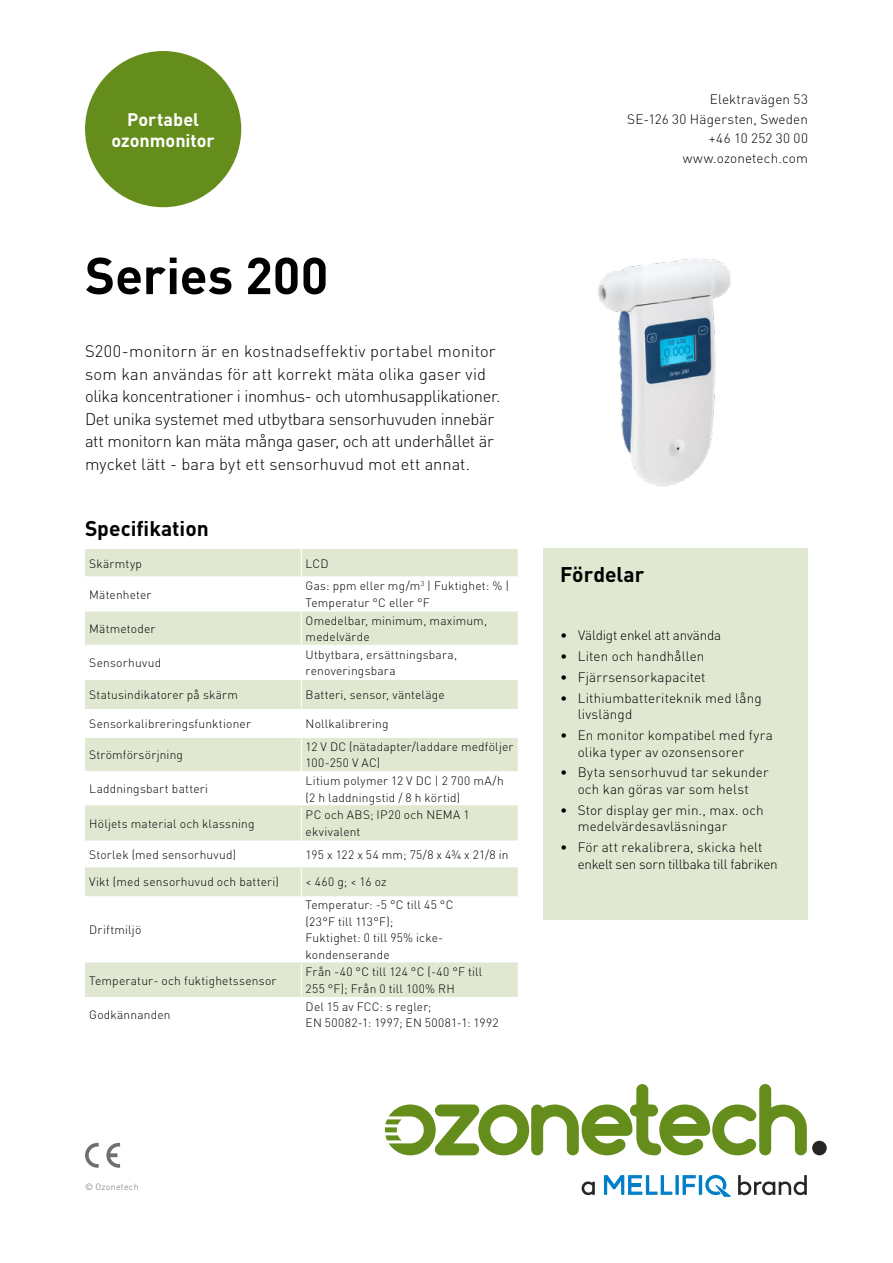
<style>
.page{position:relative;width:893px;height:1263px;background:#fff}
.page>*{position:absolute;margin:0;border:0;box-sizing:border-box;transform-origin:0 0}
.t1{font:700 51px "DINOT";color:#000}
.t2{font:700 21px "DINOT";color:#000}
.t3{font:700 18px/21px "DINOT";color:#fff;text-align:center}
.t4{font:300 16.5px/22.5px "DINOT";letter-spacing:-.01em;color:#000}
.t5{font:300 13.5px/16.5px "DINOT";letter-spacing:.01em;color:#000}
.t6{font:300 13.5px "DINOT";letter-spacing:-.015em;color:#000}
.t7{font:300 12px/16.5px "DINOT";letter-spacing:.015em;color:#000}
.t8{font:300 9px "DINOT";letter-spacing:.025em;color:#706f6f}
</style>
<div class="page">
<div style="left:85px;top:51px;width:156px;height:156px;background:#658d1b;border-radius:50%"></div>
<div style="left:812px;top:1141px;width:15px;height:14px;background:#262626;border-radius:50%"></div>
<svg style="left:385px;top:1084px;width:422px;height:71px"></svg>
<svg style="left:582px;top:1181px;width:13px;height:14px"></svg>
<svg style="left:738px;top:1175px;width:69px;height:20px"></svg>
<svg style="left:604px;top:1175px;width:127px;height:22px"></svg>
<svg style="left:85px;top:1143px;width:14px;height:25px"></svg>
<svg style="left:106px;top:1143px;width:14px;height:25px"></svg>
<img style="left:598px;top:258px;width:133px;height:228px">
<div style="left:85px;top:549px;width:433px;height:28px;background:#e0e8d1"></div>
<svg style="left:85px;top:806px;width:433px;height:191px;fill:#e0e8d1"></svg>
<svg style="left:85px;top:612px;width:433px;height:159px;fill:#e0e8d1"></svg>
<svg style="left:301px;top:549px;width:1px;height:28px"></svg>
<hr style="left:301px;top:611px;width:1px;height:34px;background:#fff">
<hr style="left:85px;top:645px;width:216px;height:1px;background:#fff">
<hr style="left:301px;top:645px;width:217px;height:1px;background:#fff">
<hr style="left:301px;top:645px;width:1px;height:34px;background:#fff">
<hr style="left:85px;top:679px;width:216px;height:1px;background:#fff">
<hr style="left:301px;top:679px;width:217px;height:1px;background:#fff">
<hr style="left:85px;top:709px;width:216px;height:1px;background:#fff">
<hr style="left:301px;top:709px;width:217px;height:1px;background:#fff">
<svg style="left:301px;top:680px;width:1px;height:57px"></svg>
<hr style="left:85px;top:737px;width:216px;height:1px;background:#fff">
<hr style="left:301px;top:737px;width:217px;height:1px;background:#fff">
<hr style="left:301px;top:738px;width:1px;height:33px;background:#fff">
<hr style="left:301px;top:806px;width:1px;height:34px;background:#fff">
<svg style="left:301px;top:841px;width:1px;height:54px"></svg>
<hr style="left:301px;top:896px;width:1px;height:66px;background:#fff">
<hr style="left:301px;top:963px;width:1px;height:34px;background:#fff">
<hr style="left:85px;top:805px;width:216px;height:1px;background:#e0e8d1">
<hr style="left:301px;top:805px;width:217px;height:1px;background:#e0e8d1">
<hr style="left:85px;top:840px;width:216px;height:1px;background:#e0e8d1">
<hr style="left:301px;top:840px;width:217px;height:1px;background:#e0e8d1">
<hr style="left:85px;top:867px;width:216px;height:1px;background:#e0e8d1">
<hr style="left:301px;top:867px;width:217px;height:1px;background:#e0e8d1">
<hr style="left:85px;top:895px;width:216px;height:1px;background:#e0e8d1">
<hr style="left:301px;top:895px;width:217px;height:1px;background:#e0e8d1">
<hr style="left:85px;top:962px;width:216px;height:1px;background:#e0e8d1">
<hr style="left:301px;top:962px;width:217px;height:1px;background:#e0e8d1">
<div style="left:543px;top:549px;width:265px;height:370px;background:#e0e8d1"></div>
<h3 class="t3" style="left:112px;top:108px;width:105px">Portabel ozonmonitor</h3>
<h1 class="t1" style="left:85px;top:242px;width:245px">Series 200</h1>
<p class="t4" style="left:85px;top:340px;width:417px">S200-monitorn är en kostnadseffektiv portabel monitor som kan användas för att korrekt mäta olika gaser vid olika koncentrationer i inomhus- och utomhusapplikationer.<br>Det unika systemet med utbytbara sensorhuvuden innebär att monitorn kan mäta många gaser, och att underhållet är mycket lätt - bara byt ett sensorhuvud mot ett annat.</p>
<h2 class="t2" style="left:85px;top:515px;width:125px">Specifikation</h2>
<p class="t7" style="left:89px;top:555px;width:54px">Skärmtyp</p>
<p class="t7" style="left:306px;top:555px;width:25px">LCD</p>
<p class="t7" style="left:89px;top:586px;width:64px">Mätenheter</p>
<p class="t7" style="left:306px;top:578px;width:205px">Gas: ppm eller mg/m<sup>3</sup> | Fuktighet: % |<br>Temperatur °C eller °F</p>
<p class="t7" style="left:89px;top:620px;width:68px">Mätmetoder</p>
<p class="t7" style="left:306px;top:612px;width:183px">Omedelbar, minimum, maximum, medelvärde</p>
<p class="t7" style="left:89px;top:654px;width:73px">Sensorhuvud</p>
<p class="t7" style="left:306px;top:646px;width:153px">Utbytbara, ersättningsbara, renoveringsbara</p>
<p class="t7" style="left:89px;top:686px;width:150px">Statusindikatorer på skärm</p>
<p class="t7" style="left:306px;top:686px;width:141px">Batteri, sensor, vänteläge</p>
<p class="t7" style="left:89px;top:715px;width:163px">Sensorkalibreringsfunktioner</p>
<p class="t7" style="left:306px;top:715px;width:84px">Nollkalibrering</p>
<p class="t7" style="left:89px;top:746px;width:95px">Strömförsörjning</p>
<p class="t7" style="left:306px;top:738px;width:209px">12 V DC (nätadapter/laddare medföljer<br>100-250 V AC)</p>
<p class="t7" style="left:89px;top:781px;width:120px">Laddningsbart batteri</p>
<p class="t7" style="left:306px;top:772px;width:200px">Litium polymer 12 V DC | 2 700 mA/h (2 h laddningstid / 8 h körtid)</p>
<p class="t7" style="left:89px;top:815px;width:167px">Höljets material och klassning</p>
<p class="t7" style="left:306px;top:806px;width:165px">PC och ABS; IP20 och NEMA 1 ekvivalent</p>
<p class="t7" style="left:89px;top:846px;width:148px">Storlek (med sensorhuvud)</p>
<p class="t7" style="left:306px;top:846px;width:205px">195 x 122 x 54 mm; 75/8 x 4¾ x 21/8 in</p>
<p class="t7" style="left:89px;top:874px;width:191px">Vikt (med sensorhuvud och batteri)</p>
<p class="t7" style="left:306px;top:874px;width:82px">&lt; 460 g; &lt; 16 oz</p>
<p class="t7" style="left:89px;top:921px;width:54px">Driftmiljö</p>
<p class="t7" style="left:306px;top:896px;width:149px">Temperatur: -5 °C till 45 °C (23°F till 113°F);<br>Fuktighet: 0 till 95% icke&shy;kondenserande</p>
<p class="t7" style="left:89px;top:972px;width:189px">Temperatur- och fuktighetssensor</p>
<p class="t7" style="left:306px;top:964px;width:178px">Från -40 °C till 124 °C (-40 °F till<br>255 °F); Från 0 till 100% RH</p>
<p class="t7" style="left:89px;top:1006px;width:83px">Godkännanden</p>
<p class="t7" style="left:306px;top:998px;width:195px">Del 15 av FCC: s regler;<br>EN 50082-1: 1997; EN 50081-1: 1992</p>
<p class="t5" style="left:627px;top:90px;width:182px;line-height:19.5px;text-align:right">Elektravägen 53<br>SE-126 30 Hägersten, Sweden +46 10 252 30 00 www.ozonetech.com</p>
<h2 class="t2" style="left:560px;top:560px;width:86px">Fördelar</h2>
<p class="t6" style="left:560px;top:627px;width:163px">• Väldigt enkel att använda</p>
<p class="t5" style="left:560px;top:648px;width:146px">• Liten och handhållen</p>
<p class="t5" style="left:560px;top:669px;width:147px">• Fjärrsensorkapacitet</p>
<p class="t5" style="left:578px;top:689px;width:186px;text-indent:-17px">• Lithiumbatteriteknik med lång livslängd</p>
<p class="t5" style="left:578px;top:727px;width:197px;text-indent:-17px">• En monitor kompatibel med fyra olika typer av ozonsensorer</p>
<p class="t5" style="left:560px;top:764px;width:210px;text-align:center">• Byta sensorhuvud tar sekunder och kan göras var som helst</p>
<p class="t5" style="left:578px;top:801px;width:188px;text-indent:-17px">• Stor display ger min., max. och medelvärdesavläsningar</p>
<p class="t5" style="left:578px;top:839px;width:202px;text-indent:-17px">• För att rekalibrera, skicka helt enkelt sen sorn tillbaka till fabriken</p>
<p class="t8" style="left:85px;top:1181px;width:55px">© Ozonetech</p>
</div>
